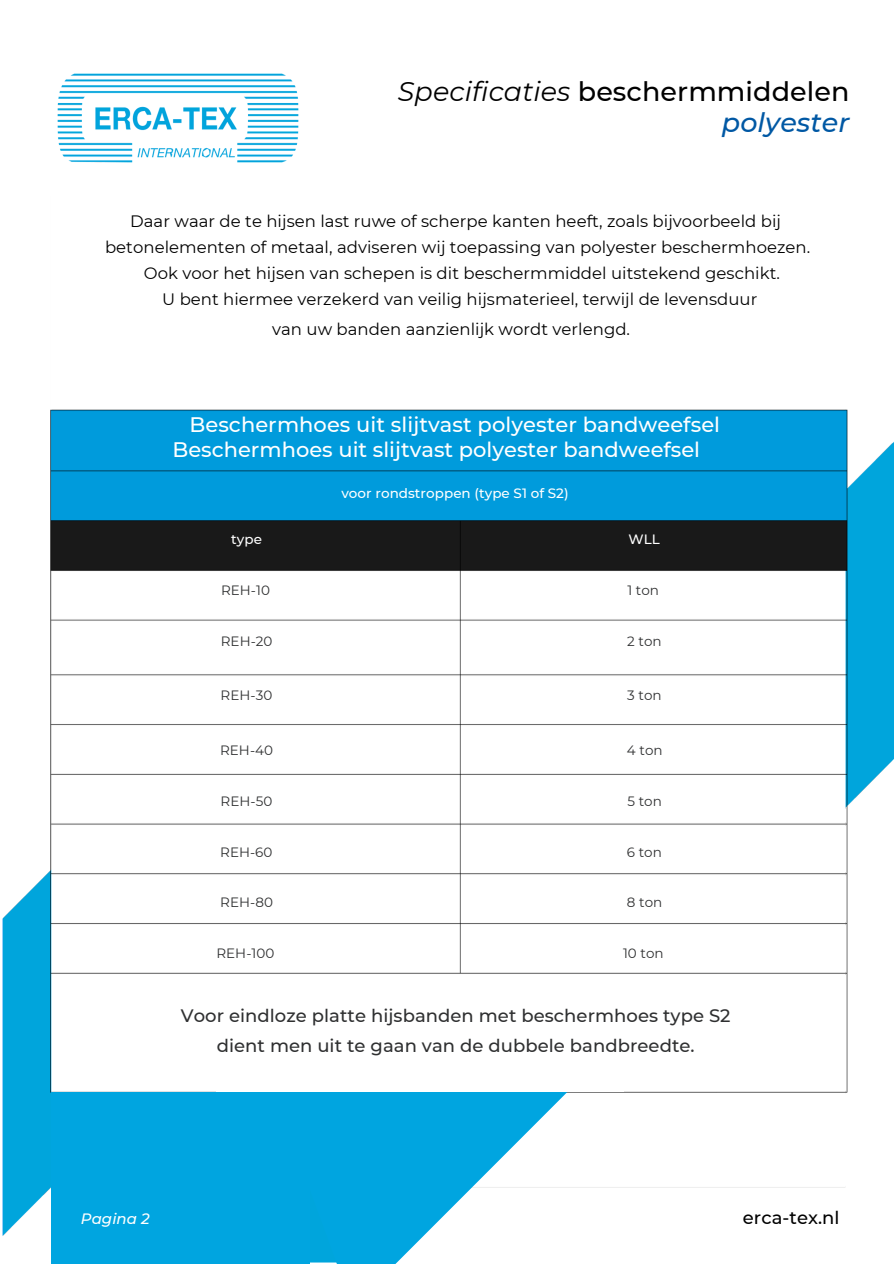
<style>
.page{position:relative;width:894px;height:1264px;background:#fff}
.page>*{position:absolute;margin:0;border:0;box-sizing:border-box;transform-origin:0 0}
.t1{font:500 27px/31.5px "Montserrat";letter-spacing:.005em;color:#000;text-align:right}
.t2{font:500 21px "Montserrat";color:#fff}
.t3{font:500 18px/30.3px "Montserrat";letter-spacing:.005em;color:#2f3031;text-align:center}
.t4{font:500 18px "Montserrat";letter-spacing:.005em;color:#000}
.t5{font:16.5px/25.8px "Montserrat";letter-spacing:.005em;color:#000;text-align:center}
.t6{font:italic 500 15px "Montserrat";letter-spacing:.005em;color:#fff}
.t7{font:13.5px "Montserrat";letter-spacing:.005em;color:#2f3031}
.t8{font:500 13.5px "Montserrat";letter-spacing:.005em;color:#fff}
.s1{font-weight:400;font-style:italic}
.s2{font-style:italic;color:#0058a4}
</style>
<div class="page">
<img style="left:2px;top:409px;width:891px;height:827px">
<svg style="left:243px;top:1091px;width:336px;height:172px;fill:#00a5e0"></svg>
<div style="left:51px;top:1092px;width:259px;height:171px;background:#00a5e0"></div>
<div style="left:216px;top:997px;width:407px;height:94px;background:#fff"></div>
<img style="left:57px;top:73px;width:242px;height:90px">
<h3 class="t1" style="left:398px;top:75px;width:453px"><span class="s1">Specificaties</span> beschermmiddelen <span class="s2">polyester</span></h3>
<h6 class="t5" style="left:130px;top:208px;width:652px">Daar waar de te hijsen last ruwe of scherpe kanten heeft, zoals bijvoorbeeld bij</h6>
<p class="t5" style="left:105px;top:234px;width:706px">betonelementen of metaal, adviseren wij toepassing van polyester beschermhoezen.</p>
<h6 class="t5" style="left:144px;top:260px;width:637px">Ook voor het hijsen van schepen is dit beschermmiddel uitstekend geschikt.<br>U bent hiermee verzekerd van veilig hijsmaterieel, terwijl de levensduur</h6>
<p class="t5" style="left:272px;top:316px;width:359px">van uw banden aanzienlijk wordt verlengd.</p>
<h1 class="t2" style="left:189px;top:411px;width:532px">Beschermhoes uit slijtvast polyester bandweefsel</h1>
<h4 class="t2" style="left:172px;top:437px;width:529px">Beschermhoes uit slijtvast polyester bandweefsel</h4>
<h6 class="t8" style="left:341px;top:485px;width:229px">voor rondstroppen (type S1 of S2)</h6>
<h4 class="t8" style="left:231px;top:531px;width:32px">type</h4>
<h4 class="t7" style="left:221px;top:581px;width:50px">REH-10</h4>
<h6 class="t8" style="left:628px;top:531px;width:33px">WLL</h6>
<p class="t7" style="left:627px;top:582px;width:33px">1 ton</p>
<h2 class="t7" style="left:221px;top:632px;width:53px">REH-20</h2>
<p class="t7" style="left:627px;top:632px;width:36px">2 ton</p>
<h4 class="t7" style="left:220px;top:687px;width:53px">REH-30</h4>
<h6 class="t7" style="left:627px;top:687px;width:36px">3 ton</h6>
<p class="t7" style="left:220px;top:742px;width:55px">REH-40</p>
<h6 class="t7" style="left:626px;top:742px;width:37px">4 ton</h6>
<p class="t7" style="left:220px;top:792px;width:53px">REH-50</p>
<p class="t7" style="left:627px;top:793px;width:36px">5 ton</p>
<h2 class="t7" style="left:220px;top:843px;width:54px">REH-60</h2>
<h6 class="t7" style="left:626px;top:843px;width:37px">6 ton</h6>
<p class="t7" style="left:220px;top:894px;width:54px">REH-80</p>
<p class="t7" style="left:626px;top:894px;width:37px">8 ton</p>
<h5 class="t7" style="left:216px;top:944px;width:59px">REH-100</h5>
<p class="t7" style="left:623px;top:944px;width:42px">10 ton</p>
<h6 class="t3" style="left:181px;top:999px;width:551px">Voor eindloze platte hijsbanden met beschermhoes type S2 dient men uit te gaan van de dubbele bandbreedte.</h6>
<p class="t6" style="left:81px;top:1209px;width:70px">Pagina 2</p>
<p class="t4" style="left:742px;top:1206px;width:98px">erca-tex.nl</p>
</div>
